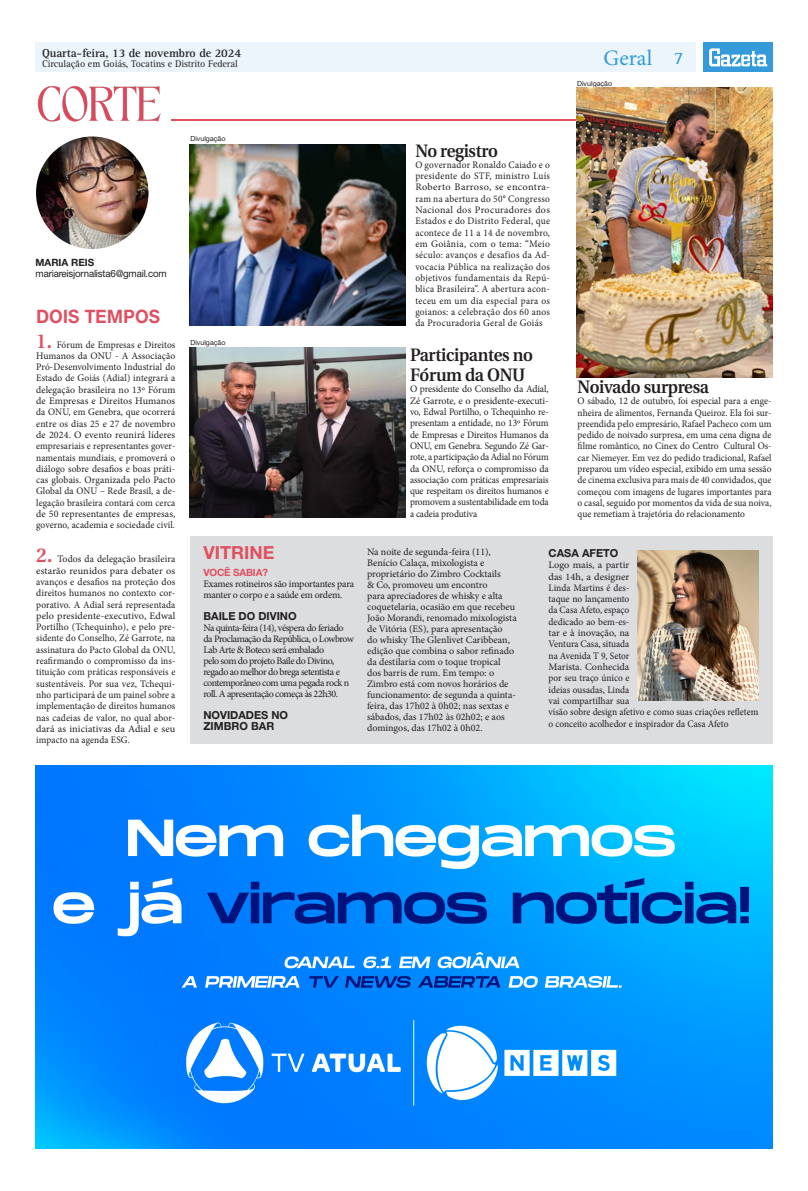
<style>
.page{position:relative;width:808px;height:1191px;background:#fff}
.page>*{position:absolute;margin:0;border:0;box-sizing:border-box;transform-origin:0 0}
.t1{font:22px "Minion Pro";color:#349ada}
.TExto_Corrido{font:700 18.4px "Helvetica Neuee Text Pro";color:#df5061;scale:.94 1}
.txt_colunas{font:600 18px/20px "Utopia";letter-spacing:-.02em;color:#231f20;scale:.94 1}
.Retranca{font:700 18px "Helvetica Neue LT Std";color:#df5061}
.t2{font:18px "Rotis Serif Std";color:#349ada}
.t3{font:700 12px "Rotis Serif Std";letter-spacing:-.01em;color:#231f20}
.TITULO_NOTA{font:700 11px "Helvetica Neue";color:#231f20}
.TExto_Corrido-2{font:10px/11.3px "Minion Pro";letter-spacing:.005em;color:#231f20;text-align:justify}
.TExto_Corrido-3{font:10px/11.3px "Minion Pro";letter-spacing:.005em;color:#231f20;text-align:justify;scale:.94 1}
.txt_colunas-2{font:10px/11px "Minion Pro";letter-spacing:-.01em;color:#231f20}
.TExto_Corrido-4{font:10px/11.3px "Minion Pro";letter-spacing:.005em;color:#231f20;text-align:justify;scale:.95 1}
.txt_colunas-3{font:10px/11px "Minion Pro";letter-spacing:-.045em;color:#231f20}
.t4{font:10px "Rotis Serif Std";letter-spacing:-.01em;color:#231f20}
.t5{font:10px "Helvetica Neue LT Std";letter-spacing:-.02em;color:#231f20}
.txt_colunas-4{font:700 10px "Helvetica Neue LT Std";letter-spacing:-.02em;color:#df5061}
.t6{font:700 10px "Helvetica Neue LT Std";color:#231f20}
.Crédito_Fotógrafo{font:7px "Helvetica Neue LT Std";color:#231f20}
.s1{font-family:"Utopia";font-weight:600;font-size:20px;color:#df5061}
</style>
<div class="page">
<div style="left:35px;top:43px;width:661px;height:29px;background:#ebf5fb"></div>
<div style="left:703px;top:43px;width:69px;height:29px;background:#349ada"></div>
<svg style="left:709px;top:48px;width:58px;height:18px"></svg>
<img style="left:36px;top:136px;width:113px;height:113px;border-radius:56px">
<hr style="left:171px;top:119px;width:602px;height:1px;background:#df5061">
<img style="left:37px;top:87px;width:135px;height:34px">
<div style="left:190px;top:535px;width:582px;height:208px;background:#dcdddf"></div>
<img style="left:190px;top:144px;width:215px;height:181px">
<img style="left:190px;top:348px;width:215px;height:169px">
<img style="left:577px;top:88px;width:195px;height:289px">
<img style="left:638px;top:550px;width:120px;height:150px">
<img style="left:35px;top:765px;width:738px;height:383px">
<p class="t3" style="left:42px;top:46px;width:200px">Quarta-feira, 13 de novembro de 2024</p>
<p class="t4" style="left:42px;top:58px;width:197px">Circulação em Goiás, Tocatins e Distrito Federal</p>
<p class="t1" style="left:603px;top:43px;width:50px">Geral</p>
<p class="t2" style="left:674px;top:47px;width:11px">7</p>
<p class="Crédito_Fotógrafo" style="left:577px;top:79px;width:37px">Divulgação</p>
<p class="t6" style="left:35px;top:256px;width:60px">MARIA REIS</p>
<p class="t5" style="left:36px;top:267px;width:133px">mariareisjornalista6@gmail.com</p>
<p class="TExto_Corrido" style="left:36px;top:304px;width:133px">DOIS TEMPOS</p>
<p class="TExto_Corrido-3" style="left:36px;top:339px;width:150px"><span class="s1">1.</span> Fórum de Empresas e Direitos Humanos da ONU - A Associação Pró-Desenvolvimento Industrial do Estado de Goiás (Adial) integrará a delegação brasileira no 13º Fórum de Empresas e Direitos Humanos da ONU, em Genebra, que ocorrerá entre os dias 25 e 27 de novembro de 2024. O evento reunirá líderes empresariais e representantes gover&shy;namentais mundiais, e promoverá o diálogo sobre desafios e boas práti&shy;cas globais. Organizada pelo Pacto Global da ONU – Rede Brasil, a de&shy;legação brasileira contará com cerca de 50 representantes de empresas, governo, academia e sociedade civil.</p>
<p class="TExto_Corrido-2" style="left:36px;top:553px;width:141px"><span class="s1">2.</span> Todos da delegação brasileira estarão reunidos para debater os avanços e desafios na proteção dos direitos humanos no contexto cor&shy;porativo. A Adial será representada pelo presidente-executivo, Edwal Portilho (Tchequinho), e pelo pre&shy;sidente do Conselho, Zé Garrote, na assinatura do Pacto Global da ONU, reafirmando o compromisso da ins&shy;tituição com práticas responsáveis e sustentáveis. Por sua vez, Tchequi&shy;nho participará de um painel sobre a implementação de direitos humanos nas cadeias de valor, no qual abor&shy;dará as iniciativas da Adial e seu impacto na agenda ESG.</p>
<p class="Crédito_Fotógrafo" style="left:190px;top:134px;width:37px">Divulgação</p>
<p class="Crédito_Fotógrafo" style="left:190px;top:338px;width:37px">Divulgação</p>
<p class="Retranca" style="left:203px;top:541px;width:72px">VITRINE</p>
<p class="txt_colunas-4" style="left:203px;top:566px;width:66px">VOCÊ SABIA?</p>
<p class="txt_colunas-2" style="left:203px;top:578px;width:152px">Exames rotineiros são importantes para manter o corpo e a saúde em ordem.</p>
<p class="TITULO_NOTA" style="left:203px;top:609px;width:95px">BAILE DO DIVINO</p>
<p class="txt_colunas-3" style="left:203px;top:622px;width:152px">Na quinta-feira (14), véspera do feriado da Proclamação da República, o Lowbrow Lab Arte &amp; Boteco será embalado<br>pelo som do projeto Baile do Divino, regado ao melhor do brega setentista e contemporâneo com uma pegada rock n roll. A apresentação começa às 22h30.</p>
<p class="TITULO_NOTA" style="left:203px;top:708px;width:86px">NOVIDADES NO</p>
<p class="TITULO_NOTA" style="left:203px;top:719px;width:72px">ZIMBRO BAR</p>
<p class="txt_colunas" style="left:415px;top:141px;width:89px">No registro</p>
<p class="TExto_Corrido-3" style="left:415px;top:159px;width:145px">O governador Ronaldo Caiado e o presidente do STF, ministro Luís Roberto Barroso, se encontra&shy;ram na abertura do 50° Congresso Nacional dos Procuradores dos Estados e do Distrito Federal, que acontece de 11 a 14 de novembro, em Goiânia, com o tema: “Meio século: avanços e desafios da Ad&shy;vocacia Pública na realização dos objetivos fundamentais da Repú&shy;blica Brasileira”. A abertura acon&shy;teceu em um dia especial para os goianos: a celebração dos 60 anos da Procuradoria Geral de Goiás</p>
<p class="txt_colunas" style="left:410px;top:345px;width:132px">Participantes no<br>Fórum da ONU</p>
<p class="TExto_Corrido-2" style="left:410px;top:383px;width:140px">O presidente do Conselho da Adial, Zé Garrote, e o presidente-executi&shy;vo, Edwal Portilho, o Tchequinho re&shy;presentam a entidade, no 13º Fórum de Empresas e Direitos Humanos da ONU, em Genebra. Segundo Zé Gar&shy;rote, a participação da Adial no Fórum da ONU, reforça o compromisso da associação com práticas empresariais que respeitam os direitos humanos e promovem a sustentabilidade em toda a cadeia produtiva</p>
<p class="txt_colunas" style="left:578px;top:377px;width:141px">Noivado surpresa</p>
<p class="TExto_Corrido-4" style="left:578px;top:395px;width:206px">O sábado, 12 de outubro, foi especial para a enge&shy;nheira de alimentos, Fernanda Queiroz. Ela foi sur&shy;preendida pelo empresário, Rafael Pacheco com um pedido de noivado surpresa, em uma cena digna de filme romântico, no Cinex do Centro Cultural Os&shy;car Niemeyer. Em vez do pedido tradicional, Rafael preparou um vídeo especial, exibido em uma sessão de cinema exclusiva para mais de 40 convidados, que começou com imagens de lugares importantes para o casal, seguido por momentos da vida de sua noiva, que remetiam à trajetória do relacionamento</p>
<p class="TITULO_NOTA" style="left:549px;top:546px;width:71px">CASA AFETO</p>
<p class="TExto_Corrido-2" style="left:549px;top:559px;width:211px;text-align:left">Logo mais, a partir<br>das 14h, a designer<br>Linda Martins é des-<br>taque no lançamento<br>da Casa Afeto, espaço<br>dedicado ao bem-es-<br>tar e à inovação, na<br>Ventura Casa, situada<br>na Avenida T 9, Setor<br>Marista. Conhecida<br>por seu traço único e<br>ideias ousadas, Linda<br>vai compartilhar sua<br>visão sobre design afetivo e como suas criações refletem o conceito acolhedor e inspirador da Casa Afeto</p>
<p class="txt_colunas-2" style="left:367px;top:546px;width:151px">Na noite de segunda-feira (11), Benício Calaça, mixologista e proprietário do Zimbro Cocktails<br>&amp; Co, promoveu um encontro<br>para apreciadores de whisky e alta coquetelaria, ocasião em que recebeu João Morandi, renomado mixologista de Vitória (ES), para apresentação<br>do whisky The Glenlivet Caribbean, edição que combina o sabor refinado da destilaria com o toque tropical dos barris de rum. Em tempo: o Zimbro está com novos horários de funcionamento: de segunda a quinta&shy;feira, das 17h02 à 0h02; nas sextas e sábados, das 17h02 às 02h02; e aos domingos, das 17h02 à 0h02.</p>
</div>
